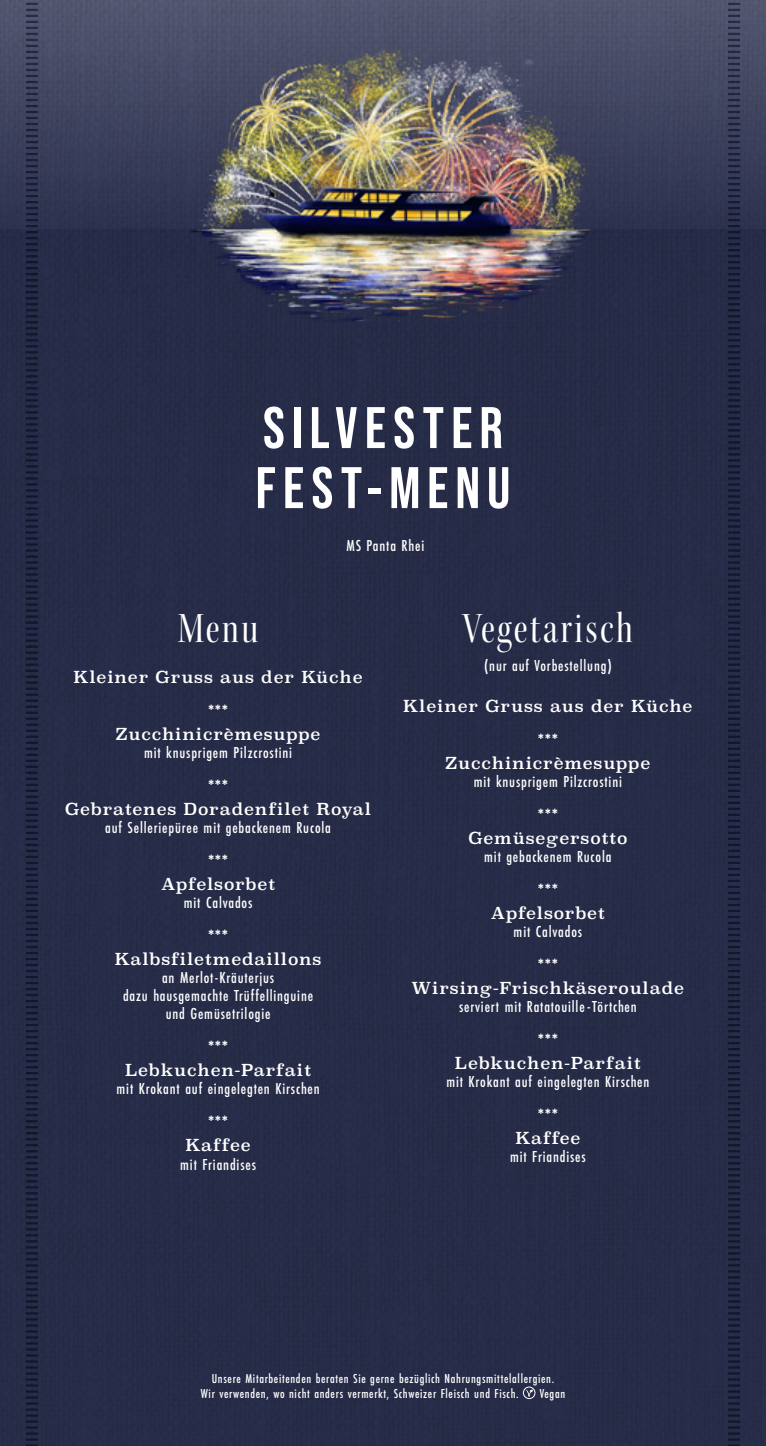
<style>
.page{position:relative;width:766px;height:1446px;background:#fff}
.page>*{position:absolute;margin:0;border:0;box-sizing:border-box;transform-origin:0 0}
.t1{font:700 58.5px/60px "Bebas Neue Pro";letter-spacing:.12em;color:#fff}
.t2{font:45px "Kepler Std Cn Disp";letter-spacing:.055em;color:#fff}
.t3{font:500 16.5px/18px "Futura PT Cond";letter-spacing:.05em;color:#fff;text-align:center}
.t4{font:16.5px "Superclarendon Rg";letter-spacing:.05em;color:#fff}
.t5{font:500 13.5px/15px "Futura PT Cond";letter-spacing:.05em;color:#fff}
.t6{font:500 13.5px "DI Nosaur";color:#fff}
</style>
<div class="page">
<img style="left:0;top:0;width:765px;height:1446px">
<svg style="left:725px;top:0;width:17px;height:1446px;background:#242943"></svg>
<svg style="left:24px;top:0;width:16px;height:1446px;background:#242842"></svg>
<img style="left:166px;top:0;width:455px;height:367px">
<div style="left:523px;top:1387px;width:12px;height:11px;border:1px solid #fff;border-radius:50%"></div>
<svg style="left:526px;top:1389px;width:6px;height:7px"></svg>
<h1 class="t1" style="left:255px;top:397px;width:256px">SILVESTER<br>FEST-MENU</h1>
<p class="t3" style="left:346px;top:536px;width:79px">MS Panta Rhei</p>
<h2 class="t2" style="left:178px;top:604px;width:82px">Menu</h2>
<p class="t4" style="left:73px;top:667px;width:291px">Kleiner Gruss aus der Küche</p>
<p class="t6" style="left:208px;top:699px;width:22px">***</p>
<p class="t4" style="left:116px;top:724px;width:206px">Zucchinicrèmesuppe</p>
<p class="t3" style="left:144px;top:744px;width:150px">mit knusprigem Pilzcrostini</p>
<p class="t6" style="left:208px;top:774px;width:22px">***</p>
<p class="t4" style="left:65px;top:799px;width:307px">Gebratenes Doradenfilet Royal</p>
<p class="t3" style="left:105px;top:819px;width:227px">auf Selleriepüree mit gebackenem Rucola</p>
<p class="t6" style="left:208px;top:849px;width:22px">***</p>
<p class="t4" style="left:161px;top:874px;width:116px">Apfelsorbet</p>
<p class="t3" style="left:184px;top:894px;width:70px">mit Calvados</p>
<p class="t6" style="left:208px;top:924px;width:22px">***</p>
<p class="t4" style="left:115px;top:949px;width:208px">Kalbsfiletmedaillons</p>
<p class="t3" style="left:123px;top:969px;width:191px">an Merlot-Kräuterjus<br>dazu hausgemachte Trüffellinguine und Gemüsetrilogie</p>
<p class="t6" style="left:208px;top:1035px;width:22px">***</p>
<p class="t4" style="left:125px;top:1060px;width:187px">Lebkuchen-Parfait</p>
<p class="t3" style="left:116px;top:1080px;width:204px">mit Krokant auf eingelegten Kirschen</p>
<p class="t6" style="left:208px;top:1110px;width:22px">***</p>
<p class="t4" style="left:185px;top:1135px;width:67px">Kaffee</p>
<p class="t3" style="left:180px;top:1155px;width:77px">mit Friandises</p>
<h2 class="t2" style="left:462px;top:604px;width:171px">Vegetarisch</h2>
<p class="t3" style="left:484px;top:656px;width:129px">(nur auf Vorbestellung)</p>
<p class="t4" style="left:403px;top:696px;width:291px">Kleiner Gruss aus der Küche</p>
<p class="t6" style="left:537px;top:728px;width:22px">***</p>
<p class="t4" style="left:445px;top:753px;width:206px">Zucchinicrèmesuppe</p>
<p class="t3" style="left:473px;top:772px;width:150px">mit knusprigem Pilzcrostini</p>
<p class="t6" style="left:537px;top:803px;width:22px">***</p>
<p class="t4" style="left:468px;top:828px;width:160px">Gemüsegersotto</p>
<p class="t3" style="left:484px;top:847px;width:129px">mit gebackenem Rucola</p>
<p class="t6" style="left:537px;top:878px;width:22px">***</p>
<p class="t4" style="left:490px;top:903px;width:116px">Apfelsorbet</p>
<p class="t3" style="left:513px;top:922px;width:70px">mit Calvados</p>
<p class="t6" style="left:537px;top:953px;width:22px">***</p>
<p class="t4" style="left:411px;top:978px;width:274px">Wirsing-Frischkäseroulade</p>
<p class="t3" style="left:459px;top:997px;width:179px">serviert mit Ratatouille-Törtchen</p>
<p class="t6" style="left:537px;top:1028px;width:22px">***</p>
<p class="t4" style="left:455px;top:1053px;width:187px">Lebkuchen-Parfait</p>
<p class="t3" style="left:446px;top:1072px;width:204px">mit Krokant auf eingelegten Kirschen</p>
<p class="t6" style="left:537px;top:1103px;width:22px">***</p>
<p class="t4" style="left:515px;top:1128px;width:67px">Kaffee</p>
<p class="t3" style="left:510px;top:1147px;width:77px">mit Friandises</p>
<p class="t5" style="left:201px;top:1370px;width:355px;text-indent:11px">Unsere Mitarbeitenden beraten Sie gerne bezüglich Nahrungsmittelallergien.<br>Wir verwenden, wo nicht anders vermerkt, Schweizer Fleisch und Fisch.</p>
<p class="t5" style="left:539px;top:1385px;width:27px">Vegan</p>
</div>
